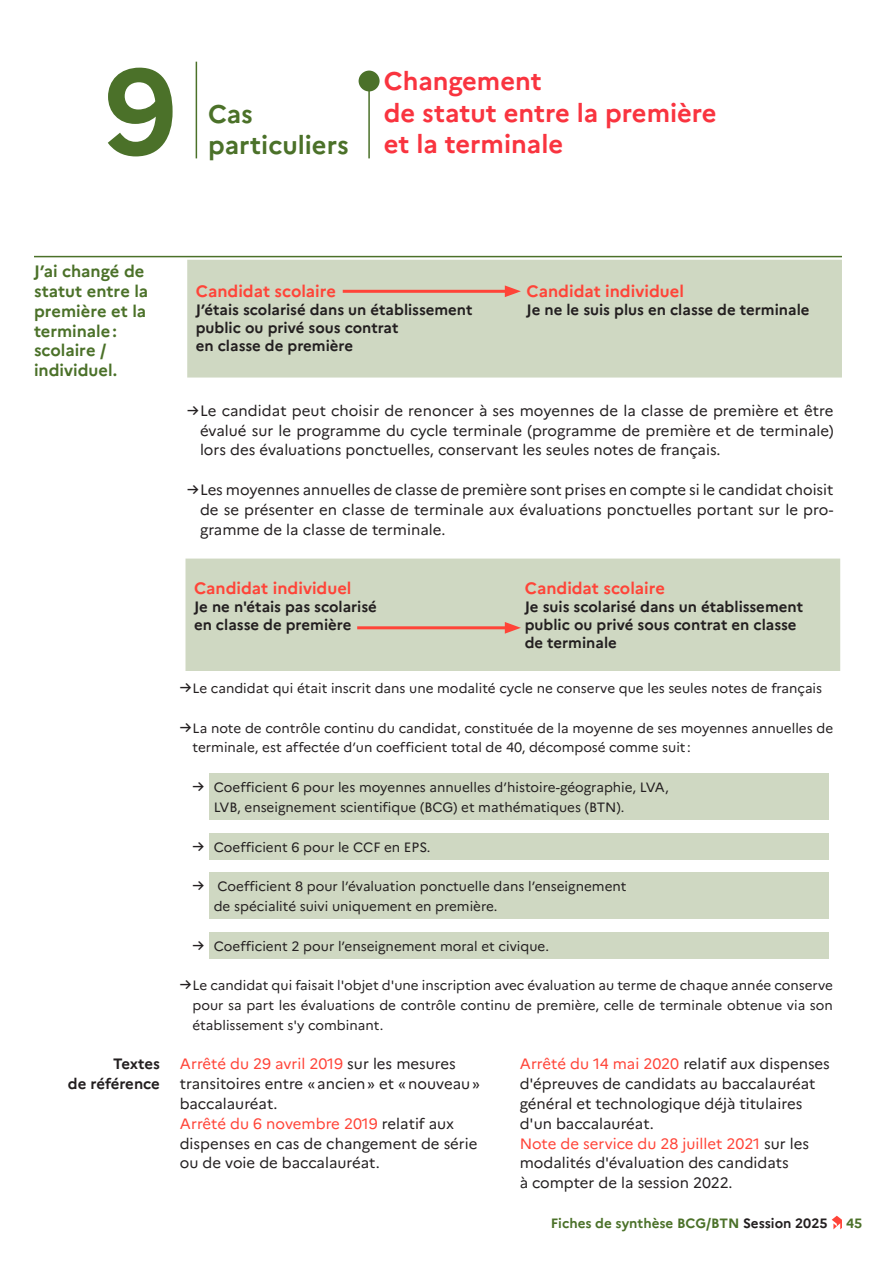
<style>
.page{position:relative;width:893px;height:1263px;background:#fff}
.page>*{position:absolute;margin:0;border:0;box-sizing:border-box;transform-origin:0 0}
.t1{font:700 120px "Marianne";color:#4b7129}
.titre_1{font:700 25.5px "Marianne";color:#f9343f}
.t2{font:700 25.5px "Marianne";color:#4b7129}
.t3{font:700 16.5px "Marianne";color:#ff4438}
.t4{font:700 16.5px/19.8px "Marianne";color:#4b7129}
.Référence{font:15px/19.8px "Marianne";color:#231f20;text-align:justify}
.texte_dans_tableau{font:700 15px/18px "Marianne";color:#231f20}
.Texte_courant_justif{font:700 15px "Marianne";letter-spacing:-.01em;color:#231f20}
.t5{font:13.5px/19.8px "Marianne";color:#231f20}
.t6{font:700 13.5px "Marianne";color:#4b7129}
.s1{font-weight:500}
.s2{font-weight:500;font-size:15px}
.s3{color:#ff4438}
.s4{color:#231f20}
</style>
<div class="page">
<hr style="left:196px;top:62px;width:1px;height:96px;background:#4b7129">
<svg style="left:832px;top:1216px;width:10px;height:13px"></svg>
<hr style="left:368px;top:81px;width:2px;height:77px;background:#4b7129">
<div style="left:359px;top:71px;width:21px;height:20px;background:#4b7129;border-radius:50%"></div>
<hr style="left:34px;top:256px;width:808px;height:1px;background:#4b7129">
<div style="left:187px;top:260px;width:655px;height:118px;background:#cfd8c2"></div>
<div style="left:185px;top:558px;width:655px;height:113px;background:#cfd8c2"></div>
<hr style="left:343px;top:290px;width:167px;height:3px;background:#ff4438">
<svg style="left:505px;top:285px;width:16px;height:12px"></svg>
<hr style="left:357px;top:626px;width:153px;height:3px;background:#ff4438">
<svg style="left:505px;top:622px;width:16px;height:12px"></svg>
<div style="left:209px;top:773px;width:620px;height:46px;background:#cfd8c2"></div>
<div style="left:209px;top:833px;width:620px;height:26px;background:#cfd8c2"></div>
<div style="left:209px;top:872px;width:620px;height:46px;background:#cfd8c2"></div>
<div style="left:209px;top:932px;width:620px;height:26px;background:#cfd8c2"></div>
<h1 class="t1" style="left:105px;top:38px;width:73px">9</h1>
<p class="t2" style="left:208px;top:98px;width:46px">Cas</p>
<p class="t2" style="left:208px;top:129px;width:142px">particuliers</p>
<p class="titre_1" style="left:384px;top:65px;width:159px">Changement</p>
<p class="titre_1" style="left:384px;top:97px;width:334px">de statut entre la première</p>
<p class="titre_1" style="left:384px;top:128px;width:181px">et la terminale</p>
<p class="t4" style="left:34px;top:261px;width:116px">J’ai changé de statut entre la première et la terminale:</p>
<p class="t4" style="left:34px;top:341px;width:85px">scolaire / individuel.</p>
<p class="t3" style="left:196px;top:281px;width:142px">Candidat scolaire</p>
<p class="texte_dans_tableau" style="left:196px;top:301px;width:278px">J’étais scolarisé dans un établissement public ou privé sous contrat</p>
<p class="texte_dans_tableau" style="left:196px;top:337px;width:159px">en classe de première</p>
<p class="t3" style="left:526px;top:281px;width:159px">Candidat individuel</p>
<p class="texte_dans_tableau" style="left:526px;top:301px;width:285px">Je ne le suis plus en classe de terminale</p>
<p class="Référence" style="left:200px;top:401px;width:635px;text-indent:-13px"><span class="s1">→</span>Le candidat peut choisir de renoncer à ses moyennes de la classe de première et être évalué sur le programme du cycle terminale (programme de première et de terminale) lors des évaluations ponctuelles, conservant les seules notes de français.</p>
<p class="Référence" style="left:200px;top:480px;width:635px;text-indent:-13px"><span class="s1">→</span>Les moyennes annuelles de classe de première sont prises en compte si le candidat choisit de se présenter en classe de terminale aux évaluations ponctuelles portant sur le pro&shy;gramme de la classe de terminale.</p>
<p class="t3" style="left:194px;top:578px;width:159px">Candidat individuel</p>
<p class="texte_dans_tableau" style="left:194px;top:598px;width:184px">Je ne n'étais pas scolarisé</p>
<p class="texte_dans_tableau" style="left:194px;top:616px;width:159px">en classe de première</p>
<p class="t3" style="left:525px;top:578px;width:142px">Candidat scolaire</p>
<p class="texte_dans_tableau" style="left:525px;top:598px;width:280px">Je suis scolarisé dans un établissement public ou privé sous contrat en classe de terminale</p>
<p class="Texte_courant_justif" style="left:113px;top:1055px;width:48px">Textes</p>
<p class="Texte_courant_justif" style="left:68px;top:1075px;width:93px">de référence</p>
<p class="t5" style="left:180px;top:678px;width:644px"><span class="s2">→</span>Le candidat qui était inscrit dans une modalité cycle ne conserve que les seules notes de français</p>
<p class="t5" style="left:192px;top:718px;width:642px;text-indent:-13px"><span class="s2">→</span>La note de contrôle continu du candidat, constituée de la moyenne de ses moyennes annuelles de terminale, est affectée d’un coefficient total de 40, décomposé comme suit :</p>
<p class="t5" style="left:214px;top:777px;width:457px;text-indent:-21px"><span class="s2">→</span> Coefficient 6 pour les moyennes annuelles d’histoire-géographie, LVA,<br>LVB, enseignement scientifique (BCG) et mathématiques (BTN).</p>
<p class="t5" style="left:192px;top:837px;width:240px"><span class="s2">→</span> Coefficient 6 pour le CCF en EPS.</p>
<p class="t5" style="left:214px;top:876px;width:414px;text-indent:-21px"><span class="s2">→</span> Coefficient 8 pour l’évaluation ponctuelle dans l’enseignement de spécialité suivi uniquement en première.</p>
<p class="t5" style="left:192px;top:936px;width:358px"><span class="s2">→</span> Coefficient 2 pour l’enseignement moral et civique.</p>
<p class="t5" style="left:192px;top:975px;width:642px;text-align:justify;text-indent:-13px"><span class="s2">→</span>Le candidat qui faisait l'objet d'une inscription avec évaluation au terme de chaque année conserve pour sa part les évaluations de contrôle continu de première, celle de terminale obtenue via son établissement s'y combinant.</p>
<p class="Référence" style="left:180px;top:1054px;width:302px;text-align:left"><span class="s3">Arrêté du 29 avril 2019</span> sur les mesures transitoires entre «ancien» et «nouveau» baccalauréat.<br><span class="s3">Arrêté du 6 novembre 2019</span> relatif aux dispenses en cas de changement de série ou de voie de baccalauréat.</p>
<p class="Référence" style="left:520px;top:1054px;width:312px;text-align:left"><span class="s3">Arrêté du 14 mai 2020</span> relatif aux dispenses d'épreuves de candidats au baccalauréat général et technologique déjà titulaires d'un baccalauréat.<br><span class="s3">Note de service du 28 juillet 2021</span> sur les modalités d'évaluation des candidats<br>à compter de la session 2022.</p>
<p class="t6" style="left:551px;top:1215px;width:278px">Fiches de synthèse BCG/BTN <span class="s4">Session 2025</span></p>
<p class="t6" style="left:846px;top:1215px;width:18px">45</p>
</div>
